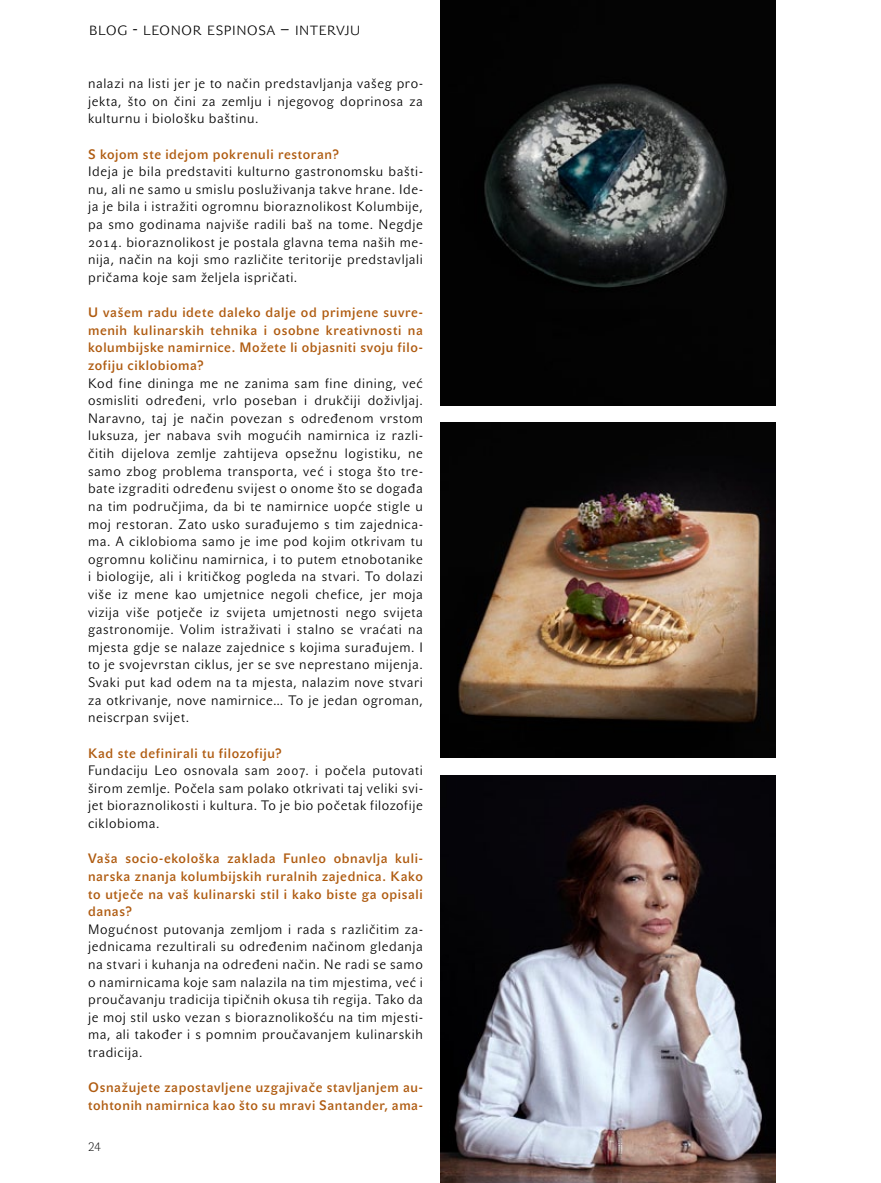
<style>
.page{position:relative;width:881px;height:1183px;background:#fff}
.page>*{position:absolute;margin:0;border:0;box-sizing:border-box;transform-origin:0 0}
.t1{font:19.5px "John Sans White Pro";color:#000}
.t2{font:13.5px/17.5px "John Sans Lite Pro";letter-spacing:.045em;color:#000;text-align:justify}
.t3{font:700 13.5px/17.5px "John Sans Lite Pro";letter-spacing:.05em;color:#af5b10;text-align:justify}
.t4{font:12px "John Sans White Pro";color:#000}
</style>
<div class="page">
<img style="left:440px;top:775px;width:335px;height:407px">
<img style="left:440px;top:422px;width:335px;height:335px">
<img style="left:440px;top:0;width:335px;height:405px">
<h1 class="t1" style="left:89px;top:17px;width:273px">blog - leonor espinosa – intervju</h1>
<p class="t2" style="left:88px;top:75px;width:336px">nalazi na listi jer je to način predstavljanja vašeg pro&shy;jekta, što on čini za zemlju i njegovog doprinosa za kulturnu i biološku baštinu.</p>
<p class="t3" style="left:88px;top:145px;width:252px">S kojom ste idejom pokrenuli restoran?</p>
<p class="t2" style="left:88px;top:163px;width:336px">Ideja je bila predstaviti kulturno gastronomsku bašti&shy;nu, ali ne samo u smislu posluživanja takve hrane. Ide&shy;ja je bila i istražiti ogromnu bioraznolikost Kolumbije, pa smo godinama najviše radili baš na tome. Negdje 2014. bioraznolikost je postala glavna tema naših me&shy;nija, način na koji smo različite teritorije predstavljali pričama koje sam željela ispričati.</p>
<p class="t3" style="left:88px;top:304px;width:336px">U vašem radu idete daleko dalje od primjene suvre&shy;menih kulinarskih tehnika i osobne kreativnosti na kolumbijske namirnice. Možete li objasniti svoju filo&shy;zofiju ciklobioma?</p>
<p class="t2" style="left:88px;top:374px;width:336px">Kod fine dininga me ne zanima sam fine dining, već osmisliti određeni, vrlo poseban i drukčiji doživljaj.<br>Naravno, taj je način povezan s određenom vrstom luksuza, jer nabava svih mogućih namirnica iz razli&shy;čitih dijelova zemlje zahtijeva opsežnu logistiku, ne samo zbog problema transporta, već i stoga što tre&shy;bate izgraditi određenu svijest o onome što se događa na tim područjima, da bi te namirnice uopće stigle u moj restoran. Zato usko surađujemo s tim zajednica&shy;ma. A ciklobioma samo je ime pod kojim otkrivam tu ogromnu količinu namirnica, i to putem etnobotanike i biologije, ali i kritičkog pogleda na stvari. To dolazi više iz mene kao umjetnice negoli chefice, jer moja vizija više potječe iz svijeta umjetnosti nego svijeta gastronomije. Volim istraživati i stalno se vraćati na mjesta gdje se nalaze zajednice s kojima surađujem. I to je svojevrstan ciklus, jer se sve neprestano mijenja.<br>Svaki put kad odem na ta mjesta, nalazim nove stvari za otkrivanje, nove namirnice… To je jedan ogroman, neiscrpan svijet.</p>
<p class="t3" style="left:88px;top:744px;width:195px">Kad ste definirali tu filozofiju?</p>
<p class="t2" style="left:88px;top:761px;width:336px">Fundaciju Leo osnovala sam 2007. i počela putovati širom zemlje. Počela sam polako otkrivati taj veliki svi&shy;jet bioraznolikosti i kultura. To je bio početak filozofije ciklobioma.</p>
<p class="t3" style="left:88px;top:849px;width:336px">Vaša socio-ekološka zaklada Funleo obnavlja kuli&shy;narska znanja kolumbijskih ruralnih zajednica. Kako to utječe na vaš kulinarski stil i kako biste ga opisali danas?</p>
<p class="t2" style="left:88px;top:920px;width:336px">Mogućnost putovanja zemljom i rada s različitim za&shy;jednicama rezultirali su određenim načinom gledanja na stvari i kuhanja na određeni način. Ne radi se samo o namirnicama koje sam nalazila na tim mjestima, već i proučavanju tradicija tipičnih okusa tih regija. Tako da je moj stil usko vezan s bioraznolikošću na tim mjesti&shy;ma, ali također i s pomnim proučavanjem kulinarskih tradicija.</p>
<p class="t3" style="left:88px;top:1078px;width:336px">Osnažujete zapostavljene uzgajivače stavljanjem au&shy;tohtonih namirnica kao što su mravi Santander, ama-</p>
<p class="t4" style="left:88px;top:1139px;width:14px">24</p>
</div>
